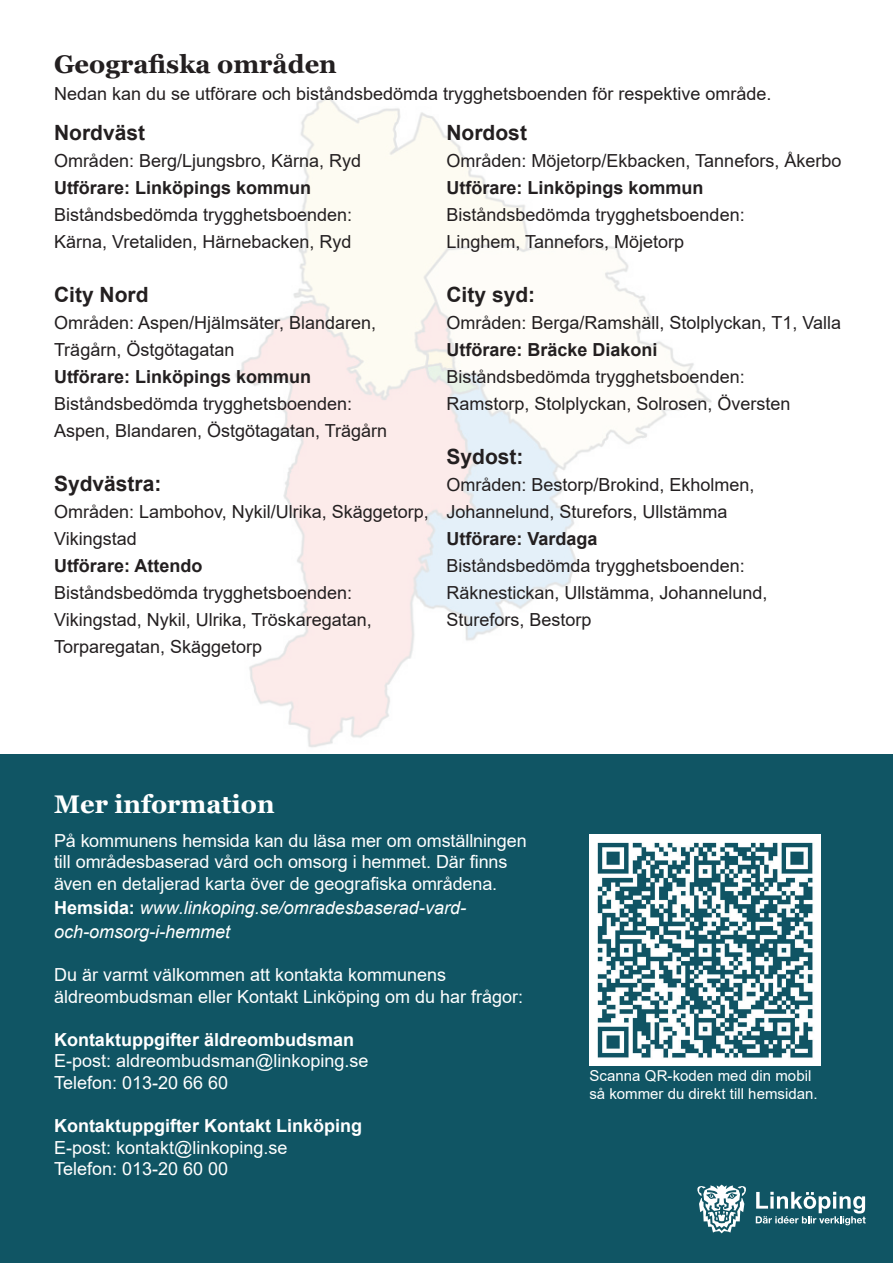
<style>
.page{position:relative;width:893px;height:1263px;background:#fff}
.page>*{position:absolute;margin:0;border:0;box-sizing:border-box;transform-origin:0 0}
.t1{font:700 25.5px "Georgia";color:#231f20}
.t2{font:700 25.5px "Georgia";color:#fff}
.t3{font:700 21px "Arial";color:#231f20}
.t4{font:18px/27px "Arial";color:#231f20}
.t5{font:18px/21.6px "Arial";color:#fff}
.t6{font:700 18px "Arial";color:#231f20}
.t7{font:italic 18px/24px "Arial";color:#fff}
.t8{font:700 18px "Arial";color:#fff}
.t9{font:15px/18px "Arial";color:#fff}
.s1{font-weight:700;font-style:normal}
</style>
<div class="page">
<img style="left:235px;top:95px;width:476px;height:653px">
<div style="left:0;top:754px;width:893px;height:509px;background:#105564"></div>
<svg style="left:756px;top:1192px;width:110px;height:33px"></svg>
<svg style="left:697px;top:1184px;width:49px;height:49px"></svg>
<img style="left:589px;top:834px;width:232px;height:231px">
<h1 class="t1" style="left:54px;top:48px;width:284px">Geografiska områden</h1>
<p class="t4" style="left:54px;top:80px;width:719px">Nedan kan du se utförare och biståndsbedömda trygghetsboenden för respektive område.</p>
<p class="t3" style="left:446px;top:118px;width:82px">Nordost</p>
<p class="t4" style="left:446px;top:147px;width:396px">Områden: Möjetorp/Ekbacken, Tannefors, Åkerbo</p>
<p class="t6" style="left:446px;top:175px;width:259px">Utförare: Linköpings kommun</p>
<p class="t4" style="left:446px;top:201px;width:300px">Biståndsbedömda trygghetsboenden:<br>Linghem, Tannefors, Möjetorp</p>
<p class="t3" style="left:446px;top:280px;width:90px">City syd:</p>
<p class="t4" style="left:446px;top:309px;width:396px">Områden: Berga/Ramshäll, Stolplyckan, T1, Valla</p>
<p class="t6" style="left:446px;top:337px;width:213px">Utförare: Bräcke Diakoni</p>
<p class="t4" style="left:446px;top:363px;width:346px">Biståndsbedömda trygghetsboenden:<br>Ramstorp, Stolplyckan, Solrosen, Översten</p>
<p class="t3" style="left:446px;top:442px;width:79px">Sydost:</p>
<p class="t4" style="left:446px;top:471px;width:310px">Områden: Bestorp/Brokind, Ekholmen,<br>Johannelund, Sturefors, Ullstämma</p>
<p class="t6" style="left:446px;top:526px;width:153px">Utförare: Vardaga</p>
<p class="t4" style="left:446px;top:552px;width:323px">Biståndsbedömda trygghetsboenden:<br>Räknestickan, Ullstämma, Johannelund,<br>Sturefors, Bestorp</p>
<p class="t3" style="left:54px;top:118px;width:93px">Nordväst</p>
<p class="t4" style="left:54px;top:147px;width:309px">Områden: Berg/Ljungsbro, Kärna, Ryd</p>
<p class="t6" style="left:54px;top:175px;width:259px">Utförare: Linköpings kommun</p>
<p class="t4" style="left:54px;top:201px;width:300px">Biståndsbedömda trygghetsboenden:<br>Kärna, Vretaliden, Härnebacken, Ryd</p>
<p class="t3" style="left:54px;top:280px;width:96px">City Nord</p>
<p class="t4" style="left:54px;top:309px;width:324px">Områden: Aspen/Hjälmsäter, Blandaren,<br>Trägårn, Östgötagatan</p>
<p class="t6" style="left:54px;top:364px;width:259px">Utförare: Linköpings kommun</p>
<p class="t4" style="left:54px;top:390px;width:335px">Biståndsbedömda trygghetsboenden:<br>Aspen, Blandaren, Östgötagatan, Trägårn</p>
<p class="t3" style="left:54px;top:469px;width:109px">Sydvästra:</p>
<p class="t4" style="left:54px;top:498px;width:376px">Områden: Lambohov, Nykil/Ulrika, Skäggetorp,<br>Vikingstad</p>
<p class="t6" style="left:54px;top:553px;width:150px">Utförare: Attendo</p>
<p class="t4" style="left:54px;top:579px;width:319px">Biståndsbedömda trygghetsboenden:<br>Vikingstad, Nykil, Ulrika, Tröskaregatan,<br>Torparegatan, Skäggetorp</p>
<h1 class="t2" style="left:54px;top:787px;width:222px">Mer information</h1>
<p class="t5" style="left:54px;top:829px;width:474px">På kommunens hemsida kan du läsa mer om omställningen till områdesbaserad vård och omsorg i hemmet. Där finns även en detaljerad karta över de geografiska områdena.</p>
<p class="t7" style="left:54px;top:896px;width:414px"><span class="s1">Hemsida:</span> www.linkoping.se/omradesbaserad-vard&shy;och-omsorg-i-hemmet</p>
<p class="t5" style="left:54px;top:964px;width:471px">Du är varmt välkommen att kontakta kommunens äldreombudsman eller Kontakt Linköping om du har frågor:</p>
<p class="t8" style="left:54px;top:1027px;width:302px">Kontaktuppgifter äldreombudsman</p>
<p class="t5" style="left:54px;top:1050px;width:316px">E-post: aldreombudsman@linkoping.se<br>Telefon: 013-20 66 60</p>
<p class="t8" style="left:54px;top:1113px;width:309px">Kontaktuppgifter Kontakt Linköping</p>
<p class="t5" style="left:54px;top:1136px;width:235px">E-post: kontakt@linkoping.se<br>Telefon: 013-20 60 00</p>
<p class="t9" style="left:589px;top:1067px;width:230px">Scanna QR-koden med din mobil så kommer du direkt till hemsidan.</p>
</div>
